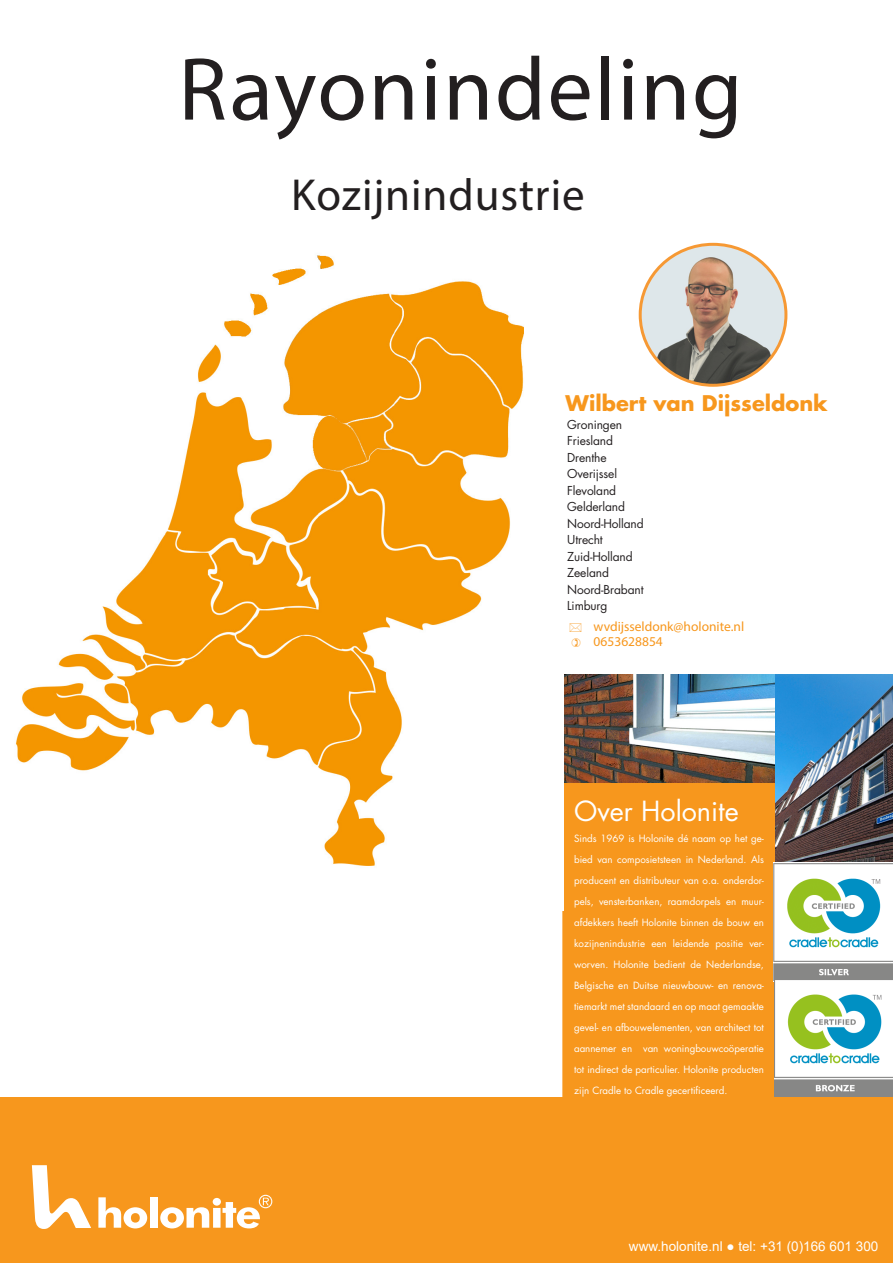
<style>
.page{position:relative;width:893px;height:1263px;background:#fff}
.page>*{position:absolute;margin:0;border:0;box-sizing:border-box;transform-origin:0 0}
.Tussenkop{font:90px "Myriad Pro";letter-spacing:.02em;color:#231f20}
.Tussenkop-2{font:45px "Myriad Pro";letter-spacing:.02em;color:#231f20}
.Platte_tekst{font:27px "Futura Std";color:#fff}
.Platte_tekst-2{font:700 21px "Futura Std";color:#f7971d}
.Platte_tekst-3{font:13.5px "Arial";color:#fff}
.plat_vet{font:13.5px "Myriad Pro";color:#f7971d}
.t1{font:12px "Futura Std";letter-spacing:-.01em;color:#231f20}
.Platte_tekst-4{font:9.75px/21px "Futura Std";color:#fff;text-align:justify}
</style>
<div class="page">
<div style="left:563px;top:781px;width:211px;height:481px;background:#f7971d"></div>
<div style="left:0;top:1097px;width:893px;height:166px;background:#f7971d"></div>
<svg style="left:32px;top:1135px;width:308px;height:94px;background:#f8a53b"></svg>
<img style="left:640px;top:244px;width:146px;height:141px">
<div style="left:639px;top:243px;width:148px;height:144px;border:3px solid #f68e1e;border-radius:50%"></div>
<img style="left:564px;top:674px;width:211px;height:108px">
<img style="left:776px;top:674px;width:117px;height:188px">
<img style="left:773px;top:862px;width:120px;height:119px">
<img style="left:774px;top:979px;width:119px;height:117px">
<img style="left:15px;top:255px;width:549px;height:655px">
<p class="Tussenkop" style="left:178px;top:34px;width:566px">Rayonindeling</p>
<p class="Tussenkop-2" style="left:291px;top:167px;width:295px">Kozijnindustrie</p>
<p class="Platte_tekst-2" style="left:566px;top:389px;width:264px">Wilbert van Dijsseldonk</p>
<p class="t1" style="left:567px;top:417px;width:56px">Groningen</p>
<p class="t1" style="left:567px;top:433px;width:47px">Friesland</p>
<p class="t1" style="left:567px;top:450px;width:41px">Drenthe</p>
<p class="t1" style="left:567px;top:466px;width:51px">Overijssel</p>
<p class="t1" style="left:567px;top:483px;width:50px">Flevoland</p>
<p class="t1" style="left:567px;top:499px;width:59px">Gelderland</p>
<p class="t1" style="left:567px;top:516px;width:78px">Noord-Holland</p>
<p class="t1" style="left:567px;top:532px;width:37px">Utrecht</p>
<p class="t1" style="left:567px;top:549px;width:67px">Zuid-Holland</p>
<p class="t1" style="left:567px;top:565px;width:43px">Zeeland</p>
<p class="t1" style="left:567px;top:582px;width:78px">Noord-Brabant</p>
<p class="t1" style="left:567px;top:598px;width:42px">Limburg</p>
<p class="plat_vet" style="left:594px;top:618px;width:152px">wvdijsseldonk@holonite.nl</p>
<p class="plat_vet" style="left:594px;top:633px;width:71px">0653628854</p>
<p class="Platte_tekst" style="left:574px;top:793px;width:166px">Over Holonite</p>
<p class="Platte_tekst-4" style="left:574px;top:828px;width:191px">Sinds 1969 is Holonite dé naam op het ge&shy;bied van composietsteen in Nederland. Als producent en distributeur van o.a. onderdor&shy;pels, vensterbanken, raamdorpels en muur&shy;afdekkers heeft Holonite binnen de bouw en kozijnenindustrie een leidende positie ver&shy;worven. Holonite bedient de Nederlandse, Belgische en Duitse nieuwbouw- en renova&shy;tiemarkt met standaard en op maat gemaakte gevel- en afbouwelementen, van architect tot aannemer en van woningbouwcoöperatie tot indirect de particulier. Holonite producten zijn Cradle to Cradle gecertificeerd.</p>
<p class="Platte_tekst-3" style="left:622px;top:1237px;width:180px">www.holonite.nl ● tel: + 31 (0)</p>
<p class="Platte_tekst-3" style="left:826px;top:1237px;width:32px">- 601</p>
<p class="Platte_tekst-3" style="left:629px;top:1237px;width:251px">www.holonite.nl ● tel: +31 (0)166 601 300</p>
</div>
